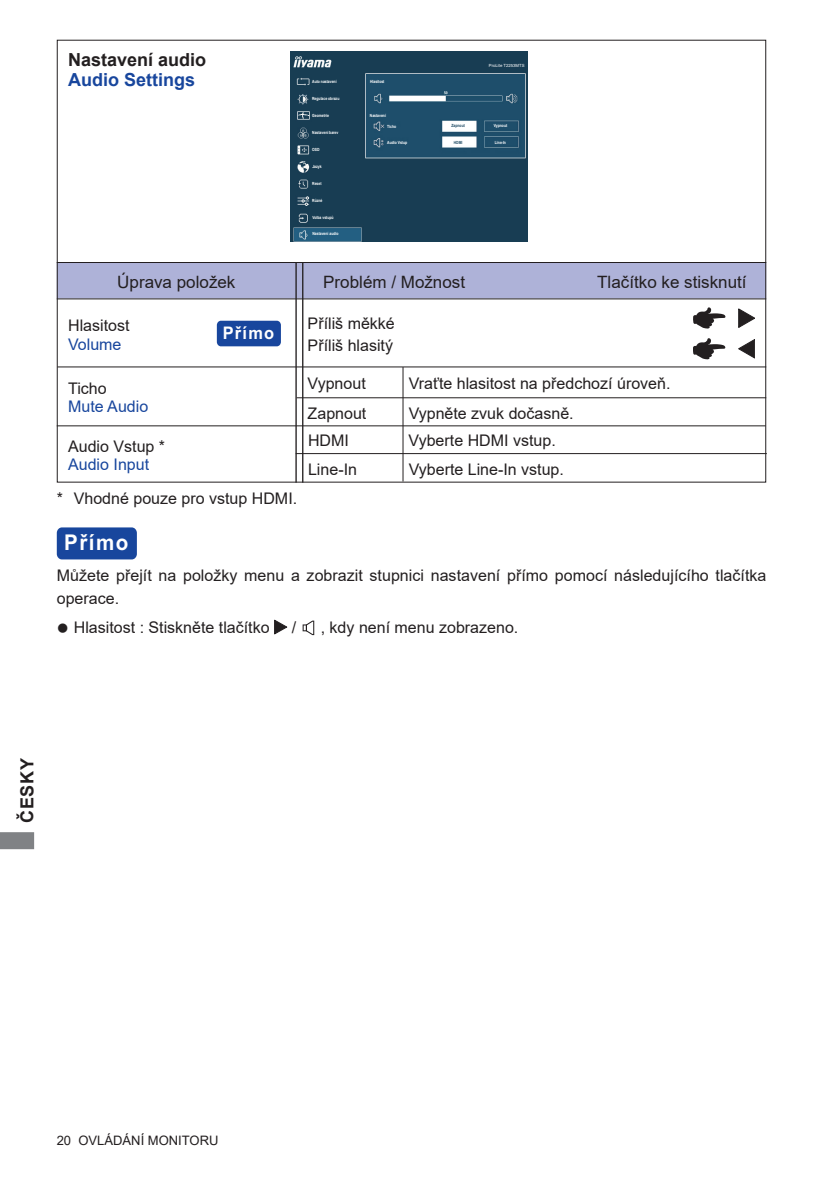
<style>
.page{position:relative;width:840px;height:1191px;background:#fff}
.page>*{position:absolute;margin:0;border:0;box-sizing:border-box;transform-origin:0 0}
.t1{font:700 21.6px "Arial";letter-spacing:.075em;color:#fff;scale:.95 1}
.t2{font:700 18px "Arial";color:#231f20}
.t3{font:700 18px "Arial";color:#18469d}
.t4{font:700 17.4px "Arial";letter-spacing:.075em;color:#fff;scale:.95 1}
.t5{font:17px "Arial";color:#231f20}
.t6{font:16px/22.6px "Arial";color:#231f20}
.t7{font:16px "Arial";color:#18469d}
.t8{font:13px "Arial";color:#231f20}
.t9{font:700 4.2px "Arial";color:#fff;scale:.8 1}
.t10{font:4.2px "Arial";color:#fff}
.t11{font:700 4.2px "Arial";color:#1e4a63;scale:.8 1}
</style>
<div class="page">
<svg style="left:0;top:832px;width:34px;height:17px"></svg>
<div style="left:217px;top:321px;width:63px;height:24px;background:#18469d;border-radius:3px"></div>
<div style="left:217px;top:321px;width:64px;height:25px;border:2px solid #18469d;border-radius:3px"></div>
<div style="left:58px;top:528px;width:78px;height:30px;background:#18469d;border-radius:4px"></div>
<div style="left:57px;top:527px;width:80px;height:32px;border:2px solid #18469d;border-radius:4px"></div>
<hr style="left:57px;top:366px;width:708px;height:1px;background:#231f20">
<div style="left:57px;top:262px;width:708px;height:36px;background:#aeb2d8"></div>
<hr style="left:57px;top:262px;width:708px;height:1px;background:#231f20">
<hr style="left:295px;top:262px;width:1px;height:220px;background:#231f20">
<hr style="left:302px;top:262px;width:1px;height:220px;background:#231f20">
<img style="left:290px;top:51px;width:237px;height:190px">
<svg style="left:693px;top:307px;width:32px;height:22px"></svg>
<svg style="left:738px;top:339px;width:16px;height:19px"></svg>
<svg style="left:738px;top:308px;width:16px;height:20px"></svg>
<svg style="left:693px;top:338px;width:32px;height:21px"></svg>
<hr style="left:296px;top:397px;width:469px;height:1px;background:#231f20">
<hr style="left:402px;top:367px;width:1px;height:114px;background:#231f20">
<svg style="left:274px;top:620px;width:13px;height:14px"></svg>
<svg style="left:312px;top:620px;width:3px;height:16px"></svg>
<svg style="left:302px;top:620px;width:12px;height:15px"></svg>
<hr style="left:57px;top:298px;width:708px;height:1px;background:#231f20">
<hr style="left:295px;top:453px;width:471px;height:1px;background:#231f20">
<hr style="left:57px;top:425px;width:708px;height:1px;background:#231f20">
<p class="t2" style="left:68px;top:47px;width:140px">Nastavení audio</p>
<p class="t3" style="left:68px;top:67px;width:129px">Audio Settings</p>
<p class="t9" style="left:312px;top:78px;width:32px">Auto nastavení</p>
<p class="t9" style="left:312px;top:96px;width:36px">Regulace obrazu</p>
<p class="t9" style="left:312px;top:112px;width:23px">Geometrie</p>
<p class="t9" style="left:312px;top:130px;width:34px">Nastavení barev</p>
<p class="t9" style="left:312px;top:163px;width:13px">Jazyk</p>
<p class="t9" style="left:312px;top:180px;width:13px">Reset</p>
<p class="t9" style="left:312px;top:197px;width:14px">Různé</p>
<p class="t9" style="left:312px;top:214px;width:28px">Volba vstupů</p>
<p class="t9" style="left:312px;top:231px;width:34px">Nastavení audio</p>
<p class="t9" style="left:312px;top:146px;width:11px">OSD</p>
<p class="t9" style="left:370px;top:78px;width:19px">Hlasitost</p>
<p class="t9" style="left:369px;top:113px;width:22px">Nastavení</p>
<p class="t10" style="left:488px;top:63px;width:37px">ProLite T2253MTS</p>
<p class="t9" style="left:387px;top:123px;width:13px">Ticho</p>
<p class="t11" style="left:451px;top:123px;width:18px">Zapnout</p>
<p class="t9" style="left:493px;top:123px;width:18px">Vypnout</p>
<p class="t9" style="left:387px;top:140px;width:27px">Audio Vstup</p>
<p class="t11" style="left:453px;top:139px;width:12px">HDMI</p>
<p class="t9" style="left:494px;top:139px;width:15px">Line-In</p>
<p class="t5" style="left:117px;top:270px;width:120px">Úprava položek</p>
<p class="t5" style="left:323px;top:270px;width:143px">Problém / Možnost</p>
<p class="t5" style="left:597px;top:270px;width:151px">Tlačítko ke stisknutí</p>
<p class="t6" style="left:68px;top:314px;width:63px">Hlasitost</p>
<p class="t7" style="left:68px;top:333px;width:55px">Volume</p>
<p class="t6" style="left:68px;top:377px;width:40px">Ticho</p>
<p class="t7" style="left:68px;top:396px;width:82px">Mute Audio</p>
<p class="t4" style="left:222px;top:321px;width:56px">Přímo</p>
<p class="t6" style="left:68px;top:434px;width:98px">Audio Vstup *</p>
<p class="t7" style="left:68px;top:453px;width:82px">Audio Input</p>
<p class="t6" style="left:57px;top:487px;width:242px">* Vhodné pouze pro vstup HDMI.</p>
<h1 class="t1" style="left:64px;top:528px;width:69px">Přímo</h1>
<p class="t6" style="left:307px;top:311px;width:89px">Příliš měkké<br>Příliš hlasitý</p>
<p class="t6" style="left:307px;top:369px;width:60px;line-height:29.4px">Vypnout<br>Zapnout</p>
<p class="t6" style="left:408px;top:369px;width:263px;line-height:29.4px">Vraťte hlasitost na předchozí úroveň.<br>Vypněte zvuk dočasně.</p>
<p class="t6" style="left:308px;top:429px;width:42px">HDMI</p>
<p class="t6" style="left:408px;top:429px;width:149px">Vyberte HDMI vstup.</p>
<p class="t6" style="left:308px;top:457px;width:50px">Line-In</p>
<p class="t6" style="left:408px;top:457px;width:157px">Vyberte Line-In vstup.</p>
<p class="t6" style="left:57px;top:564px;width:710px">Můžete přejít na položky menu a zobrazit stupnici nastavení přímo pomocí následujícího tlačítka operace.</p>
<p class="t6" style="left:57px;top:616px;width:214px">● Hlasitost : Stiskněte tlačítko</p>
<p class="t6" style="left:291px;top:616px;width:6px">/</p>
<p class="t6" style="left:320px;top:616px;width:199px">, kdy není menu zobrazeno.</p>
<p class="t2" style="left:14px;top:822px;width:66px;rotate:-90deg">ČESKY</p>
<p class="t8" style="left:57px;top:1131px;width:163px">20 OVLÁDÁNÍ MONITORU</p>
</div>
